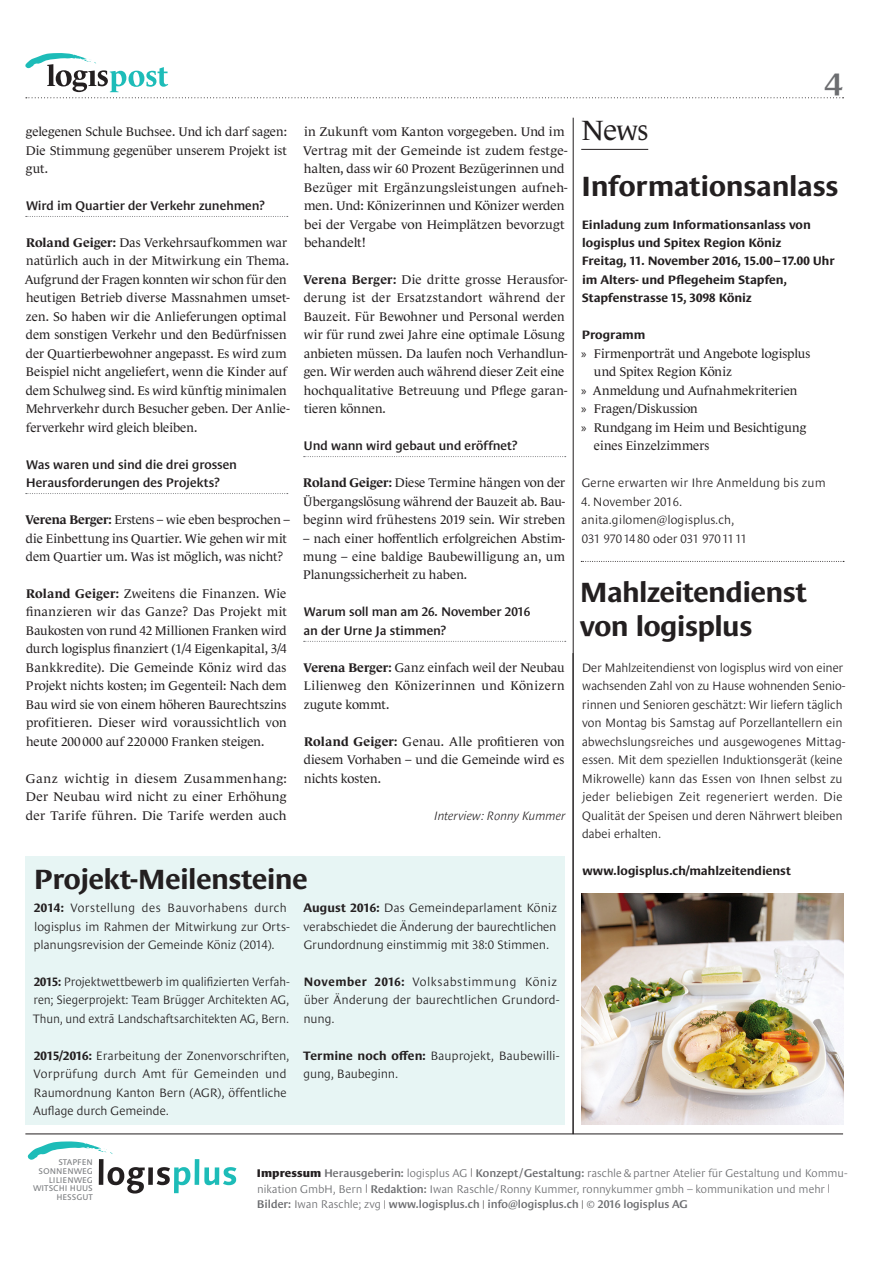
<style>
.page{position:relative;width:893px;height:1263px;background:#fff}
.page>*{position:absolute;margin:0;border:0;box-sizing:border-box;transform-origin:0 0}
.t1{font:700 33.45px "Le Monde Livre Classic Std";color:#6c6d70}
.t2{font:700 28.35px/34px "Le Monde Sans Std";letter-spacing:-.015em;color:#231f20}
.t3{font:28.35px "Le Monde Journal Std";color:#231f20}
.t4{font:12.75px/18.5px "Le Monde Journal Std";color:#231f20;text-align:justify}
.t5{font:600 12.75px/18.5px "Le Monde Sans Std";letter-spacing:-.01em;color:#231f20}
.t6{font:300 12.45px/18.5px "Le Monde Sans Std";letter-spacing:-.005em;color:#231f20}
.t7{font:700 12.45px/18.5px "Le Monde Sans Std";letter-spacing:-.005em;color:#231f20}
.t8{font:300 12.45px/18.5px "Le Monde Sans Std";letter-spacing:-.005em;color:#231f20;text-align:justify;scale:.96 1}
.t9{font:italic 300 12.45px "Le Monde Sans Std";letter-spacing:-.005em;color:#231f20}
.t10{font:300 11.4px/15.6px "Le Monde Sans Std";letter-spacing:-.01em;color:#6c6d70}
.t11{font:500 8.25px/8.9px "Linotype Syntax Com";color:#808285;text-align:right}
.s1{font-weight:700}
.s2{font-family:"Myriad Pro"}
.s3{font-weight:800;color:#231f20}
.s4{font-weight:600}
.s5{font-size:8.55px;color:#231f20}
</style>
<div class="page">
<div style="left:25px;top:857px;width:540px;height:268px;background:#e7f5f4"></div>
<svg style="left:25px;top:53px;width:819px;height:45px"></svg>
<svg style="left:26px;top:216px;width:262px;height:1px"></svg>
<svg style="left:26px;top:493px;width:262px;height:1px"></svg>
<div style="left:99px;top:1159px;width:5px;height:26px;background:#231f20"></div>
<svg style="left:108px;top:1167px;width:37px;height:26px"></svg>
<div style="left:148px;top:1167px;width:5px;height:18px;background:#231f20"></div>
<svg style="left:157px;top:1167px;width:33px;height:26px"></svg>
<hr style="left:195px;top:1159px;width:4px;height:26px;background:#1dbcb8">
<svg style="left:204px;top:1167px;width:32px;height:18px"></svg>
<svg style="left:27px;top:1141px;width:86px;height:19px"></svg>
<hr style="left:25px;top:1134px;width:818px;height:1px;background:#231f20">
<hr style="left:581px;top:149px;width:67px;height:1px;background:#231f20">
<img style="left:581px;top:893px;width:262px;height:232px">
<hr style="left:573px;top:118px;width:1px;height:1016px;background:#231f20">
<svg style="left:581px;top:561px;width:263px;height:1px"></svg>
<svg style="left:304px;top:456px;width:262px;height:1px"></svg>
<svg style="left:304px;top:641px;width:262px;height:1px"></svg>
<p class="t4" style="left:26px;top:122px;width:263px">gelegenen Schule Buchsee. Und ich darf sagen:<br>Die Stimmung gegenüber unserem Projekt ist gut.</p>
<p class="t5" style="left:26px;top:196px;width:241px">Wird im Quartier der Verkehr zunehmen?</p>
<p class="t4" style="left:25px;top:233px;width:266px;text-align:left"><span class="s1">Roland Geiger:</span> Das Verkehrsaufkommen war natürlich auch in der Mitwirkung ein Thema.<br>Aufgrund der Fragen konnten wir schon für den heutigen Betrieb diverse Massnahmen umset&shy;zen. So haben wir die Anlieferungen optimal dem sonstigen Verkehr und den Bedürfnissen der Quartierbewohner angepasst. Es wird zum Beispiel nicht angeliefert, wenn die Kinder auf dem Schulweg sind. Es wird künftig minimalen Mehrverkehr durch Besucher geben. Der Anlie&shy;ferverkehr wird gleich bleiben.</p>
<p class="t5" style="left:26px;top:455px;width:213px">Was waren und sind die drei grossen<br>Herausforderungen des Projekts?</p>
<p class="t4" style="left:25px;top:510px;width:266px;text-align:left"><span class="s1">Verena Berger:</span> Erstens – wie eben besprochen – die Einbettung ins Quartier. Wie gehen wir mit dem Quartier um. Was ist möglich, was nicht?</p>
<p class="t4" style="left:26px;top:584px;width:262px"><span class="s1">Roland Geiger:</span> Zweitens die Finanzen. Wie finanzieren wir das Ganze? Das Projekt mit Baukosten von rund 42 Millionen Franken wird durch logisplus finanziert (1/4 Eigenkapital, 3/4<br>Bankkredite). Die Gemeinde Köniz wird das Projekt nichts kosten; im Gegenteil: Nach dem Bau wird sie von einem höheren Baurechtszins profitieren. Dieser wird voraussichtlich von heute 200000 auf 220000 Franken steigen.</p>
<p class="t4" style="left:26px;top:769px;width:263px">Ganz wichtig in diesem Zusammenhang:<br>Der Neubau wird nicht zu einer Erhöhung der Tarife führen. Die Tarife werden auch</p>
<p class="t4" style="left:303px;top:122px;width:266px;text-align:left">in Zukunft vom Kanton vorgegeben. Und im Vertrag mit der Gemeinde ist zudem festge&shy;halten, dass wir 60 Prozent Bezügerinnen und Bezüger mit Ergänzungsleistungen aufneh&shy;men. Und: Könizerinnen und Könizer werden bei der Vergabe von Heimplätzen bevorzugt behandelt!</p>
<p class="t4" style="left:303px;top:270px;width:266px;text-align:left"><span class="s1">Verena Berger:</span> Die dritte grosse Herausfor&shy;derung ist der Ersatzstandort während der Bauzeit. Für Bewohner und Personal werden wir für rund zwei Jahre eine optimale Lösung anbieten müssen. Da laufen noch Verhandlun&shy;gen. Wir werden auch während dieser Zeit eine hochqualitative Betreuung und Pflege garan&shy;tieren können.</p>
<p class="t5" style="left:304px;top:437px;width:216px">Und wann wird gebaut und eröffnet?</p>
<p class="t4" style="left:303px;top:473px;width:263px"><span class="s1">Roland Geiger:</span> Diese Termine hängen von der Übergangslösung während der Bauzeit ab. Bau&shy;beginn wird frühestens 2019 sein. Wir streben</p>
<p class="t4" style="left:303px;top:529px;width:263px">– nach einer hoffentlich erfolgreichen Abstim&shy;mung – eine baldige Baubewilligung an, um Planungssicherheit zu haben.</p>
<p class="t5" style="left:304px;top:603px;width:228px">Warum soll man am 26. November 2016 an der Urne Ja stimmen?</p>
<p class="t4" style="left:303px;top:658px;width:263px"><span class="s1">Verena Berger:</span> Ganz einfach weil der Neubau Lilienweg den Könizerinnen und Könizern zugute kommt.</p>
<p class="t4" style="left:304px;top:732px;width:262px"><span class="s1">Roland Geiger:</span> Genau. Alle profitieren von diesem Vorhaben – und die Gemeinde wird es nichts kosten.</p>
<p class="t9" style="left:434px;top:808px;width:133px">Interview: Ronny Kummer</p>
<p class="t2" style="left:34px;top:862px;width:275px">Projekt-Meilensteine</p>
<p class="t6" style="left:34px;top:898px;width:257px"><span class="s1">2014:</span> Vorstellung des Bauvorhabens durch logisplus im Rahmen der Mitwirkung zur Orts&shy;planungsrevision der Gemeinde Köniz (2014).</p>
<p class="t8" style="left:33px;top:972px;width:269px"><span class="s1">2015:</span> Projektwettbewerb im qualifizierten Verfah&shy;ren; Siegerprojekt: Team Brügger Architekten AG, Thun, und extra¯ Landschaftsarchitekten AG, Bern.</p>
<p class="t6" style="left:33px;top:1046px;width:258px"><span class="s1">2015/2016:</span> Erarbeitung der Zonenvorschriften, Vorprüfung durch Amt für Gemeinden und Raumordnung Kanton Bern (AGR), öffentliche Auflage durch Gemeinde.</p>
<p class="t6" style="left:303px;top:898px;width:255px;text-align:justify"><span class="s1">August 2016:</span> Das Gemeindeparlament Köniz verabschiedet die Änderung der baurechtlichen Grundordnung einstimmig mit 38:0 Stimmen.</p>
<p class="t6" style="left:303px;top:972px;width:257px"><span class="s1">November 2016:</span> Volksabstimmung Köniz über Änderung der baurechtlichen Grundord&shy;nung.</p>
<p class="t6" style="left:303px;top:1046px;width:258px"><span class="s1">Termine noch offen:</span> Bauprojekt, Baubewilli&shy;gung, Baubeginn.</p>
<p class="t3" style="left:581px;top:114px;width:68px">News</p>
<p class="t1" style="left:824px;top:60px;width:21px">4</p>
<p class="t2" style="left:581px;top:169px;width:259px">Informationsanlass</p>
<p class="t7" style="left:582px;top:215px;width:255px">Einladung zum Informationsanlass von logisplus und Spitex Region Köniz<br>Freitag, 11. November 2016, 15.00–17.00 Uhr im Alters- und Pflegeheim Stapfen, Stapfenstrasse 15, 3098 Köniz</p>
<p class="t7" style="left:582px;top:326px;width:65px">Programm</p>
<p class="t4" style="left:581px;top:344px;width:231px"><span class="s2">»</span> Firmenporträt und Angebote logisplus</p>
<p class="t4" style="left:594px;top:363px;width:140px">und Spitex Region Köniz</p>
<p class="t4" style="left:581px;top:381px;width:218px"><span class="s2">»</span> Anmeldung und Aufnahmekriterien</p>
<p class="t4" style="left:581px;top:400px;width:118px"><span class="s2">»</span> Fragen/Diskussion</p>
<p class="t4" style="left:581px;top:418px;width:227px"><span class="s2">»</span> Rundgang im Heim und Besichtigung</p>
<p class="t4" style="left:594px;top:436px;width:117px">eines Einzelzimmers</p>
<p class="t6" style="left:582px;top:474px;width:245px">Gerne erwarten wir Ihre Anmeldung bis zum</p>
<p class="t6" style="left:581px;top:492px;width:168px">4. November 2016. anita.gilomen@logisplus.ch,<br>031 9701480 oder 031 9701111</p>
<p class="t2" style="left:580px;top:575px;width:229px">Mahlzeitendienst von logisplus</p>
<p class="t6" style="left:582px;top:658px;width:265px">Der Mahlzeitendienst von logisplus wird von einer wachsenden Zahl von zu Hause wohnenden Senio&shy;rinnen und Senioren geschätzt: Wir liefern täglich von Montag bis Samstag auf Porzellantellern ein abwechslungsreiches und ausgewogenes Mittag&shy;essen. Mit dem speziellen Induktionsgerät (keine Mikrowelle) kann das Essen von Ihnen selbst zu jeder beliebigen Zeit regeneriert werden. Die Qualität der Speisen und deren Nährwert bleiben dabei erhalten.</p>
<p class="t7" style="left:582px;top:862px;width:210px">www.logisplus.ch/mahlzeitendienst</p>
<p class="t11" style="left:33px;top:1157px;width:61px">STAPFEN<br>SONNENWEG<br>LILIENWEG<br>WITSCHI HUUS<br>HESSGUT</p>
<p class="t10" style="left:257px;top:1165px;width:592px"><span class="s3">Impressum</span> <span class="s4">Herausgeberin:</span> logisplus AG <span class="s5">|</span> <span class="s4">Konzept/Gestaltung:</span> raschle&amp;partner Atelier für Gestaltung und Kommu&shy;nikation GmbH, Bern <span class="s5">|</span> <span class="s4">Redaktion:</span> Iwan Raschle /Ronny Kummer, ronnykummer gmbh – kommunikation und mehr <span class="s5">|<br></span><span class="s4">Bilder:</span> Iwan Raschle; zvg <span class="s5">|</span> <span class="s4">www.logisplus.ch</span> <span class="s5">|</span> <span class="s4">info@logisplus.ch</span> <span class="s5">|</span> <span class="s4">© 2016 logisplus AG</span></p>
</div>
